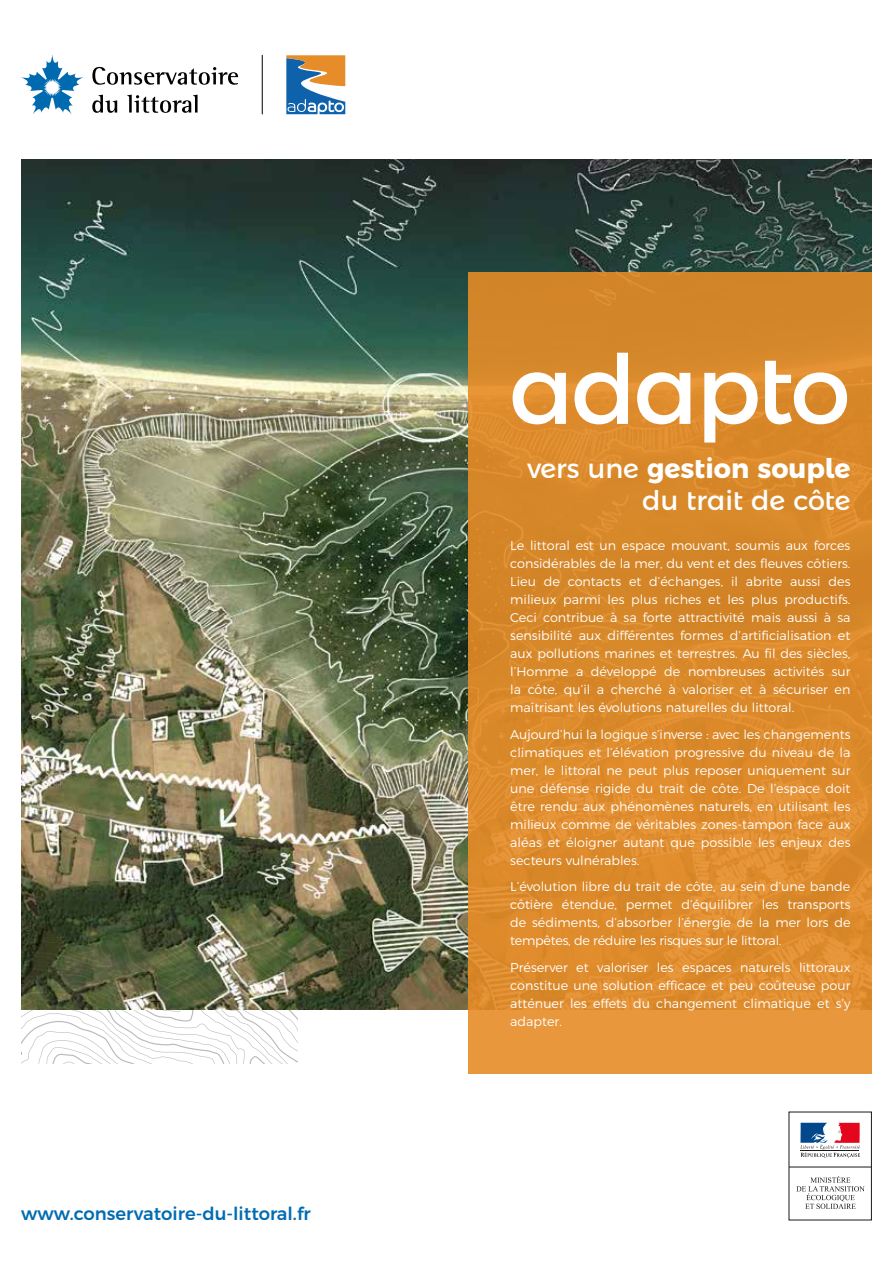
<style>
.page{position:relative;width:893px;height:1263px;background:#fff}
.page>*{position:absolute;margin:0;border:0;box-sizing:border-box;transform-origin:0 0}
.t1{font:96px "Montserrat Alternates";letter-spacing:-.03em;color:#fff}
.t2{font:27px/32.4px "Montserrat Alternates";color:#fff;text-align:right}
.t3{font:500 18px "Montserrat";color:#006cb3}
.t4{font:300 12.75px/18px "Montserrat";color:#fff;text-align:justify}
.s1{font-weight:700}
</style>
<div class="page">
<img style="left:21px;top:159px;width:851px;height:851px">
<svg style="left:21px;top:938px;width:277px;height:126px"></svg>
<svg style="left:800px;top:1123px;width:60px;height:35px"></svg>
<hr style="left:789px;top:1167px;width:82px;height:1px;background:#1b181c">
<svg style="left:796px;top:1176px;width:69px;height:33px"></svg>
<div style="left:468px;top:272px;width:404px;height:802px;background:linear-gradient(to bottom,#d48627,#e39032)"></div>
<svg style="left:286px;top:55px;width:59px;height:59px"></svg>
<svg style="left:92px;top:67px;width:146px;height:18px"></svg>
<svg style="left:92px;top:95px;width:25px;height:18px"></svg>
<svg style="left:127px;top:95px;width:71px;height:18px"></svg>
<svg style="left:21px;top:55px;width:62px;height:59px"></svg>
<hr style="left:262px;top:55px;width:1px;height:59px;background:#000">
<h3 class="t3" style="left:21px;top:1199px;width:291px">www.conservatoire-du-littoral.fr</h3>
<h1 class="t1" style="left:509px;top:313px;width:343px">adapto</h1>
<h2 class="t2" style="left:527px;top:450px;width:325px">vers une <span class="s1">gestion souple </span>du trait de côte</h2>
<p class="t4" style="left:510px;top:536px;width:342px">Le littoral est un espace mouvant, soumis aux forces considérables de la mer, du vent et des fleuves côtiers.<br>Lieu de contacts et d’échanges, il abrite aussi des milieux parmi les plus riches et les plus productifs.<br>Ceci contribue à sa forte attractivité mais aussi à sa sensibilité aux différentes formes d’artificialisation et aux pollutions marines et terrestres. Au fil des siècles, l’Homme a développé de nombreuses activités sur la côte, qu’il a cherché à valoriser et à sécuriser en maîtrisant les évolutions naturelles du littoral.</p>
<p class="t4" style="left:510px;top:724px;width:342px">Aujourd’hui la logique s’inverse : avec les changements climatiques et l’élévation progressive du niveau de la mer, le littoral ne peut plus reposer uniquement sur une défense rigide du trait de côte. De l’espace doit être rendu aux phénomènes naturels, en utilisant les milieux comme de véritables zones-tampon face aux aléas et éloigner autant que possible les enjeux des secteurs vulnérables.</p>
<p class="t4" style="left:510px;top:877px;width:342px">L’évolution libre du trait de côte, au sein d’une bande côtière étendue, permet d’équilibrer les transports de sédiments, d’absorber l’énergie de la mer lors de tempêtes, de réduire les risques sur le littoral.</p>
<p class="t4" style="left:510px;top:957px;width:342px">Préserver et valoriser les espaces naturels littoraux constitue une solution efficace et peu coûteuse pour atténuer les effets du changement climatique et s’y adapter.</p>
</div>
